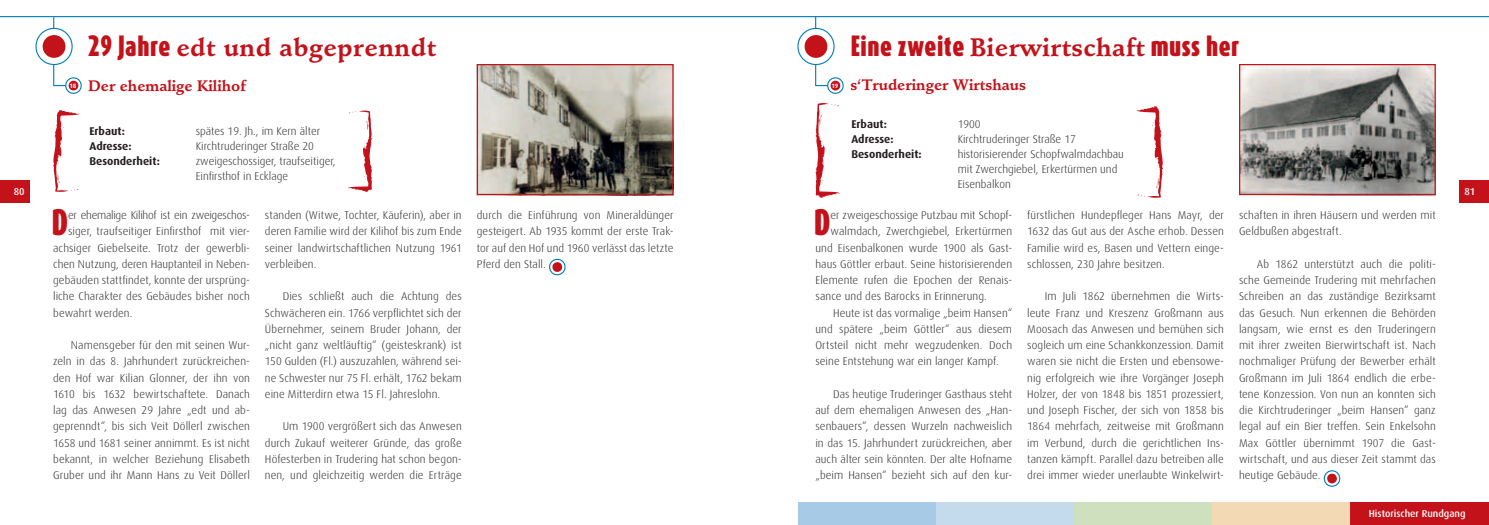
<style>
.page{position:relative;width:1489px;height:525px;background:#fff}
.page>*{position:absolute;margin:0;border:0;box-sizing:border-box;transform-origin:0 0}
.t1{font:900 30.62px "Dax Compact";color:#c4121a}
.t2{font:700 25px "Stempel Schneidler Std";letter-spacing:.02em;color:#c4121a}
.t3{font:900 24.38px "Dax Compact";letter-spacing:.02em;color:#c4121a}
.t4{font:700 15px "Stempel Schneidler Std";color:#c4121a}
.t5{font:300 11.25px/16.2px "Dax";letter-spacing:.005em;color:#231f20;text-align:justify}
.t6{font:700 11.25px "Dax";color:#231f20}
.t7{font:300 11.25px "Dax";letter-spacing:-.025em;color:#231f20}
.t8{font:500 10px "Dax";color:#fff}
.t9{font:700 6.25px "Dax";color:#fff}
.s1{font-family:"Dax Compact";font-weight:900;font-size:24.38px}
.s2{font-family:"Stempel Schneidler Std";font-weight:700;font-size:25px}
</style>
<div class="page">
<div style="left:1459px;top:180px;width:29px;height:23px;background:#c4121a"></div>
<div style="left:798px;top:502px;width:138px;height:22px;background:#a7cae7"></div>
<div style="left:936px;top:502px;width:138px;height:22px;background:#c4dbee"></div>
<div style="left:1074px;top:502px;width:138px;height:22px;background:#cee0be"></div>
<div style="left:1212px;top:502px;width:138px;height:22px;background:#f3d9b4"></div>
<div style="left:1350px;top:502px;width:138px;height:22px;background:#c4121a"></div>
<hr style="left:815px;top:16px;width:1px;height:69px;background:#007dbe">
<svg style="left:797px;top:24px;width:38px;height:43px"></svg>
<hr style="left:0;top:16px;width:1488px;height:1px;background:#007dbe">
<hr style="left:53px;top:17px;width:1px;height:68px;background:#007dbe">
<svg style="left:35px;top:24px;width:38px;height:43px"></svg>
<div style="left:0;top:180px;width:30px;height:23px;background:#c4121a"></div>
<svg style="left:815px;top:75px;width:29px;height:19px"></svg>
<div style="left:830px;top:81px;width:10px;height:9px;background:#c4121a;border-radius:50%"></div>
<svg style="left:1323px;top:470px;width:18px;height:17px"></svg>
<img style="left:1240px;top:66px;width:193px;height:127px">
<div style="left:1238px;top:64px;width:197px;height:131px;border:1px solid #c4121a"></div>
<svg style="left:1136px;top:106px;width:26px;height:92px"></svg>
<svg style="left:815px;top:103px;width:25px;height:95px"></svg>
<svg style="left:53px;top:75px;width:29px;height:19px"></svg>
<div style="left:69px;top:81px;width:9px;height:9px;background:#c4121a;border-radius:50%"></div>
<img style="left:479px;top:66px;width:192px;height:127px">
<div style="left:477px;top:64px;width:196px;height:131px;border:1px solid #c4121a"></div>
<svg style="left:53px;top:110px;width:27px;height:82px"></svg>
<svg style="left:348px;top:110px;width:24px;height:82px"></svg>
<svg style="left:549px;top:258px;width:17px;height:18px"></svg>
<h2 class="t2" style="left:88px;top:32px;width:349px"><span class="s1">29 Jahre</span> edt und abgeprenndt</h2>
<p class="t9" style="left:69px;top:82px;width:9px">18</p>
<h3 class="t4" style="left:88px;top:76px;width:159px">Der ehemalige Kilihof</h3>
<h3 class="t3" style="left:850px;top:30px;width:390px">Eine zweite <span class="s2">Bierwirtschaft</span> muss her</h3>
<p class="t9" style="left:831px;top:82px;width:9px">19</p>
<h3 class="t4" style="left:850px;top:75px;width:177px">s‘Truderinger Wirtshaus</h3>
<p class="t6" style="left:851px;top:117px;width:37px">Erbaut:</p>
<p class="t5" style="left:957px;top:116px;width:24px">1900</p>
<p class="t6" style="left:851px;top:132px;width:44px">Adresse:</p>
<p class="t5" style="left:957px;top:131px;width:120px">Kirchtruderinger Straße 17</p>
<p class="t6" style="left:851px;top:147px;width:72px">Besonderheit:</p>
<p class="t5" style="left:957px;top:146px;width:168px;line-height:15px;text-align:left">historisierender Schopfwalmdachbau mit Zwerchgiebel, Erkertürmen und<br>Eisenbalkon</p>
<p class="t6" style="left:89px;top:124px;width:37px">Erbaut:</p>
<p class="t5" style="left:196px;top:122px;width:126px">spätes 19. Jh., im Kern älter</p>
<p class="t6" style="left:89px;top:139px;width:44px">Adresse:</p>
<p class="t5" style="left:196px;top:137px;width:120px">Kirchtruderinger Straße 20</p>
<p class="t6" style="left:89px;top:154px;width:72px">Besonderheit:</p>
<p class="t5" style="left:196px;top:153px;width:141px;line-height:15px">zweigeschossiger, traufseitiger,<br>Einfirsthof in Ecklage</p>
<p class="t8" style="left:14px;top:186px;width:12px">80</p>
<p class="t8" style="left:1464px;top:186px;width:12px">81</p>
<h1 class="t1" style="left:52px;top:202px;width:18px">D</h1>
<p class="t7" style="left:68px;top:209px;width:183px">er ehemalige Kilihof ist ein zweigeschos-</p>
<p class="t5" style="left:68px;top:223px;width:183px">siger, traufseitiger Einfirsthof mit vier-</p>
<p class="t5" style="left:53px;top:239px;width:198px">achsiger Giebelseite. Trotz der gewerbli-</p>
<p class="t5" style="left:53px;top:256px;width:198px">chen Nutzung, deren Hauptanteil in Neben-</p>
<p class="t5" style="left:53px;top:272px;width:198px">gebäuden stattfindet, konnte der ursprüng-</p>
<p class="t5" style="left:53px;top:288px;width:198px">liche Charakter des Gebäudes bisher noch</p>
<p class="t5" style="left:53px;top:304px;width:81px">bewahrt werden.</p>
<p class="t5" style="left:53px;top:337px;width:198px;text-indent:18px">Namensgeber für den mit seinen Wur&shy;zeln in das 8. Jahrhundert zurückreichen&shy;den Hof war Kilian Glonner, der ihn von 1610 bis 1632 bewirtschaftete. Danach lag das Anwesen 29 Jahre „edt und ab&shy;geprenndt“, bis sich Veit Döllerl zwischen 1658 und 1681 seiner annimmt. Es ist nicht bekannt, in welcher Beziehung Elisabeth Gruber und ihr Mann Hans zu Veit Döllerl</p>
<p class="t5" style="left:265px;top:207px;width:198px">standen (Witwe, Tochter, Käuferin), aber in deren Familie wird der Kilihof bis zum Ende seiner landwirtschaftlichen Nutzung 1961 verbleiben.</p>
<p class="t5" style="left:265px;top:288px;width:198px;text-indent:18px">Dies schließt auch die Achtung des Schwächeren ein. 1766 verpflichtet sich der Übernehmer, seinem Bruder Johann, der „nicht ganz weltläuftig“ (geisteskrank) ist 150 Gulden (Fl.) auszuzahlen, während sei&shy;ne Schwester nur 75 Fl. erhält, 1762 bekam eine Mitterdirn etwa 15 Fl. Jahreslohn.</p>
<p class="t5" style="left:265px;top:418px;width:198px;text-indent:18px">Um 1900 vergrößert sich das Anwesen durch Zukauf weiterer Gründe, das große Höfesterben in Trudering hat schon begon&shy;nen, und gleichzeitig werden die Erträge</p>
<p class="t5" style="left:477px;top:207px;width:198px">durch die Einführung von Mineraldünger gesteigert. Ab 1935 kommt der erste Trak&shy;tor auf den Hof und 1960 verlässt das letzte Pferd den Stall.</p>
<h1 class="t1" style="left:814px;top:202px;width:18px">D</h1>
<p class="t5" style="left:830px;top:207px;width:183px">er zweigeschossige Putzbau mit Schopf-</p>
<p class="t5" style="left:830px;top:223px;width:183px">walmdach, Zwerchgiebel, Erkertürmen</p>
<p class="t5" style="left:815px;top:239px;width:198px">und Eisenbalkonen wurde 1900 als Gast-</p>
<p class="t5" style="left:815px;top:256px;width:198px">haus Göttler erbaut. Seine historisierenden</p>
<p class="t5" style="left:815px;top:272px;width:198px">Elemente rufen die Epochen der Renais-</p>
<p class="t5" style="left:815px;top:288px;width:173px">sance und des Barocks in Erinnerung.</p>
<p class="t5" style="left:833px;top:304px;width:180px">Heute ist das vormalige „beim Hansen“</p>
<p class="t5" style="left:815px;top:321px;width:198px">und spätere „beim Göttler“ aus diesem</p>
<p class="t5" style="left:815px;top:337px;width:198px">Ortsteil nicht mehr wegzudenken. Doch</p>
<p class="t5" style="left:815px;top:353px;width:185px">seine Entstehung war ein langer Kampf.</p>
<p class="t5" style="left:815px;top:386px;width:198px;text-indent:18px">Das heutige Truderinger Gasthaus steht auf dem ehemaligen Anwesen des „Han&shy;senbauers“, dessen Wurzeln nachweislich in das 15. Jahrhundert zurückreichen, aber auch älter sein könnten. Der alte Hofname „beim Hansen“ bezieht sich auf den kur-</p>
<p class="t5" style="left:1027px;top:207px;width:198px">fürstlichen Hundepfleger Hans Mayr, der 1632 das Gut aus der Asche erhob. Dessen Familie wird es, Basen und Vettern einge&shy;schlossen, 230 Jahre besitzen.</p>
<p class="t5" style="left:1027px;top:288px;width:198px;text-indent:18px">Im Juli 1862 übernehmen die Wirts&shy;leute Franz und Kreszenz Großmann aus Moosach das Anwesen und bemühen sich sogleich um eine Schankkonzession. Damit waren sie nicht die Ersten und ebensowe&shy;nig erfolgreich wie ihre Vorgänger Joseph Holzer, der von 1848 bis 1851 prozessiert, und Joseph Fischer, der sich von 1858 bis 1864 mehrfach, zeitweise mit Großmann im Verbund, durch die gerichtlichen Ins&shy;tanzen kämpft. Parallel dazu betreiben alle drei immer wieder unerlaubte Winkelwirt-</p>
<p class="t5" style="left:1238px;top:207px;width:198px">schaften in ihren Häusern und werden mit<br>Geldbußen abgestraft.</p>
<p class="t5" style="left:1238px;top:256px;width:198px;text-indent:18px">Ab 1862 unterstützt auch die politi&shy;sche Gemeinde Trudering mit mehrfachen Schreiben an das zuständige Bezirksamt das Gesuch. Nun erkennen die Behörden langsam, wie ernst es den Truderingern mit ihrer zweiten Bierwirtschaft ist. Nach nochmaliger Prüfung der Bewerber erhält Großmann im Juli 1864 endlich die erbe&shy;tene Konzession. Von nun an konnten sich die Kirchtruderinger „beim Hansen“ ganz legal auf ein Bier treffen. Sein Enkelsohn Max Göttler übernimmt 1907 die Gast&shy;wirtschaft, und aus dieser Zeit stammt das heutige Gebäude.</p>
<p class="t8" style="left:1368px;top:507px;width:98px">Historischer Rundgang</p>
</div>
